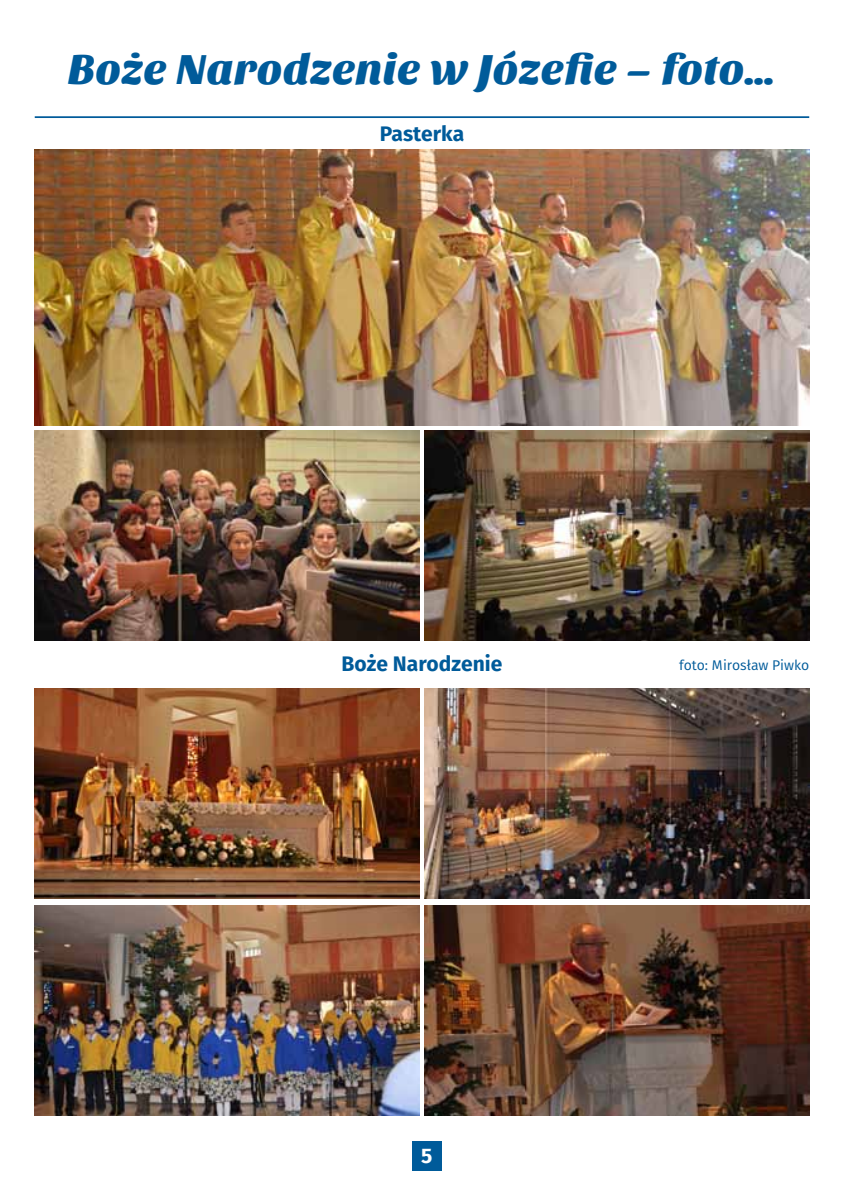
<style>
.page{position:relative;width:844px;height:1191px;background:#fff}
.page>*{position:absolute;margin:0;border:0;box-sizing:border-box;transform-origin:0 0}
.t1{font:43.75px "Sansita One";color:#005b9a}
.t2{font:700 21px "Fira Sans";color:#005b9a}
.t3{font:700 21px "Fira Sans";color:#fff}
.t4{font:14px "Fira Sans";color:#005b9a}
</style>
<div class="page">
<div style="left:412px;top:1141px;width:29px;height:30px;background:#005b9a"></div>
<hr style="left:35px;top:116px;width:774px;height:2px;background:#005b9a">
<img style="left:424px;top:430px;width:385px;height:210px">
<img style="left:35px;top:688px;width:384px;height:210px">
<img style="left:35px;top:430px;width:384px;height:210px">
<img style="left:35px;top:905px;width:384px;height:210px">
<img style="left:35px;top:149px;width:774px;height:276px">
<img style="left:424px;top:905px;width:385px;height:210px">
<img style="left:424px;top:688px;width:385px;height:210px">
<p class="t1" style="left:68px;top:45px;width:709px">Boże Narodzenie w Józefie – foto…</p>
<p class="t2" style="left:379px;top:118px;width:86px">Pasterka</p>
<p class="t2" style="left:341px;top:648px;width:162px">Boże Narodzenie</p>
<p class="t4" style="left:679px;top:655px;width:131px">foto: Mirosław Piwko</p>
<p class="t3" style="left:421px;top:1140px;width:13px">5</p>
</div>
